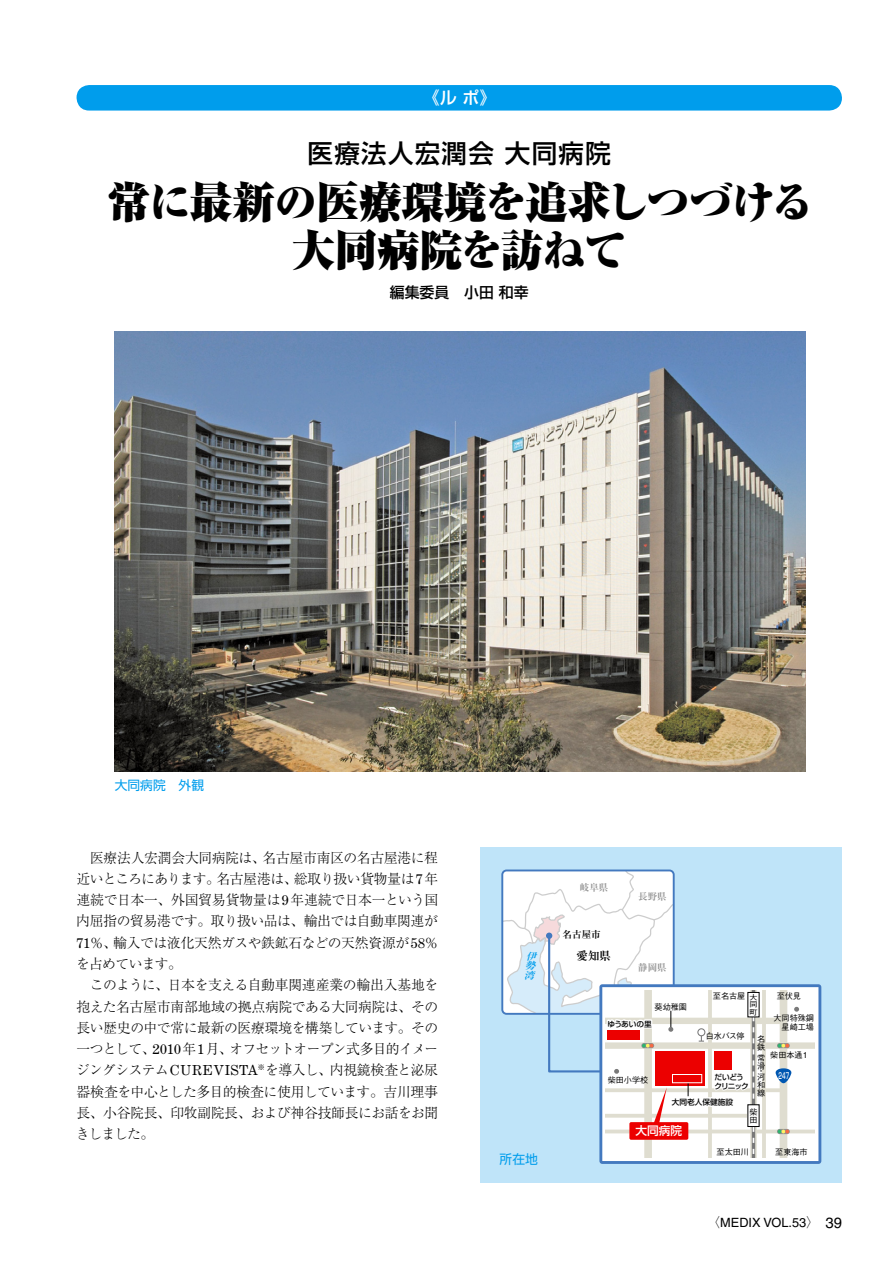
<style>
.page{position:relative;width:893px;height:1263px;background:#fff}
.page>*{position:absolute;margin:0;border:0;box-sizing:border-box;transform-origin:0 0}
.t1{font:900 42.45px/47.8px "Ryumin Pro";letter-spacing:-.015em;color:#000;text-align:center}
.t2{font:500 25.5px "Shin Go Pro";letter-spacing:.05em;color:#000}
.t3{font:500 16.95px "Shin Go Pro";color:#fff}
.t4{font:500 14.85px "Shin Go Pro";color:#000}
.t5{font:300 13.8px/21.3px "Ryumin Pro";letter-spacing:-.03em;color:#000;text-align:justify}
.t6{font:12.75px "Helvetica";color:#000}
.t7{font:12.75px "Shin Go Pro";color:#009dec}
.t8{font:500 11.7px "Shin Go Pro";color:#fff}
.t9{font:700 11.55px "Ryumin Pro";color:#000}
.t10{font:italic 700 9.75px/9.8px "Ryumin Pro";color:#009dec;text-align:justify;scale:1.09 1}
.t11{font:700 9.6px "Ryumin Pro";color:#919191}
.t12{font:700 9.6px "Ryumin Pro";color:#000}
.t13{font:500 8.55px "Shin Go Pro";color:#fff;scale:.55 1}
.t14{font:500 8.1px/8.1px "Gothic BBB Pro";color:#000}
.t15{font:500 7.65px "Shin Go Pro";color:#000}
.t16{font:500 7.65px/8.6px "Shin Go Pro";letter-spacing:-.13em;color:#000}
.t17{font:500 7.35px/7.4px "Gothic BBB Pro";color:#000;text-align:justify;scale:1.11 1}
.s1{font-family:"Century Expanded";font-weight:400}
.s2{font-family:"Ryumin Pro";font-weight:300}
.s3{font-size:14.85px}
</style>
<div class="page">
<div style="left:77px;top:85px;width:765px;height:26px;background:#009dec;border-radius:13px"></div>
<img style="left:115px;top:332px;width:691px;height:440px">
<div style="left:480px;top:847px;width:362px;height:336px;background:#bfe4f9"></div>
<svg style="left:502px;top:870px;width:319px;height:294px"></svg>
<div style="left:629px;top:1122px;width:59px;height:18px;background:#ec0000;border-radius:2px"></div>
<p class="t3" style="left:423px;top:84px;width:75px">《ル ポ》</p>
<h2 class="t2" style="left:308px;top:132px;width:305px">医療法人宏潤会 大同病院</h2>
<h1 class="t1" style="left:108px;top:175px;width:707px">常に最新の医療環境を追求しつづける大同病院を訪ねて</h1>
<p class="t4" style="left:390px;top:280px;width:140px">編集委員　小田 和幸</p>
<p class="t7" style="left:115px;top:775px;width:91px">大同病院　外観</p>
<p class="t5" style="left:76px;top:846px;width:364px;text-indent:14px">医療法人宏潤会大同病院は、名古屋市南区の名古屋港に程近いところにあります。名古屋港は、総取り扱い貨物量は<span class="s1">7</span>年連続で日本一、外国貿易貨物量は<span class="s1">9</span>年連続で日本一という国内屈指の貿易港です。取り扱い品は、輸出では自動車関連が<span class="s1">71</span>％、輸入では液化天然ガスや鉄鉱石などの天然資源が<span class="s1">58</span>％を占めています。</p>
<p class="t5" style="left:76px;top:973px;width:364px;text-indent:14px">このように、日本を支える自動車関連産業の輸出入基地を抱えた名古屋市南部地域の拠点病院である大同病院は、その長い歴史の中で常に最新の医療環境を構築しています。その一つとして、<span class="s1">2010</span>年<span class="s1">1</span>月、オフセットオープン式多目的イメージングシステム<span class="s1">CUREVISTA</span><sup>※</sup>を導入し、内視鏡検査と泌尿器検査を中心とした多目的検査に使用しています。吉川理事長、小谷院長、印牧副院長、および神谷技師長にお話をお聞きしました。</p>
<p class="t10" style="left:524px;top:950px;width:15px">伊勢湾</p>
<p class="t7" style="left:500px;top:1148px;width:40px">所在地</p>
<p class="t11" style="left:580px;top:880px;width:30px">岐阜県</p>
<p class="t12" style="left:563px;top:927px;width:40px">名古屋市</p>
<p class="t9" style="left:577px;top:946px;width:36px">愛知県</p>
<p class="t11" style="left:638px;top:888px;width:30px">長野県</p>
<p class="t11" style="left:638px;top:959px;width:30px">静岡県</p>
<p class="t14" style="left:713px;top:991px;width:34px">至名古屋</p>
<p class="t14" style="left:777px;top:991px;width:26px">至伏見</p>
<p class="t17" style="left:749px;top:993px;width:9px">大同町</p>
<p class="t14" style="left:654px;top:1002px;width:34px">葵幼稚園</p>
<p class="t14" style="left:773px;top:1012px;width:42px;line-height:8.7px;text-align:right">大同特殊鋼星崎工場</p>
<p class="t14" style="left:770px;top:1050px;width:39px">柴田本通1</p>
<p class="t15" style="left:607px;top:1018px;width:46px">ゆうあいの里</p>
<p class="t14" style="left:706px;top:1031px;width:40px">白水バス停</p>
<p class="t14" style="left:757px;top:1033px;width:9px">名鉄</p>
<p class="t14" style="left:757px;top:1052px;width:9px">常滑</p>
<p class="t14" style="left:757px;top:1066px;width:6px">・</p>
<p class="t14" style="left:757px;top:1072px;width:9px;text-align:justify">河和線</p>
<p class="t13" style="left:778px;top:1068px;width:21px">247</p>
<p class="t16" style="left:714px;top:1072px;width:36px">だいどうクリニック</p>
<p class="t15" style="left:672px;top:1096px;width:63px">大同老人保健施設</p>
<p class="t14" style="left:608px;top:1074px;width:42px">柴田小学校</p>
<p class="t8" style="left:635px;top:1121px;width:48px">大同病院</p>
<p class="t14" style="left:749px;top:1107px;width:9px">柴田</p>
<p class="t14" style="left:716px;top:1147px;width:34px">至太田川</p>
<p class="t14" style="left:775px;top:1147px;width:34px">至東海市</p>
<p class="t6" style="left:707px;top:1215px;width:136px"><span class="s2">〈</span>MEDIX VOL.53<span class="s2">〉　</span><span class="s3">39</span></p>
</div>
